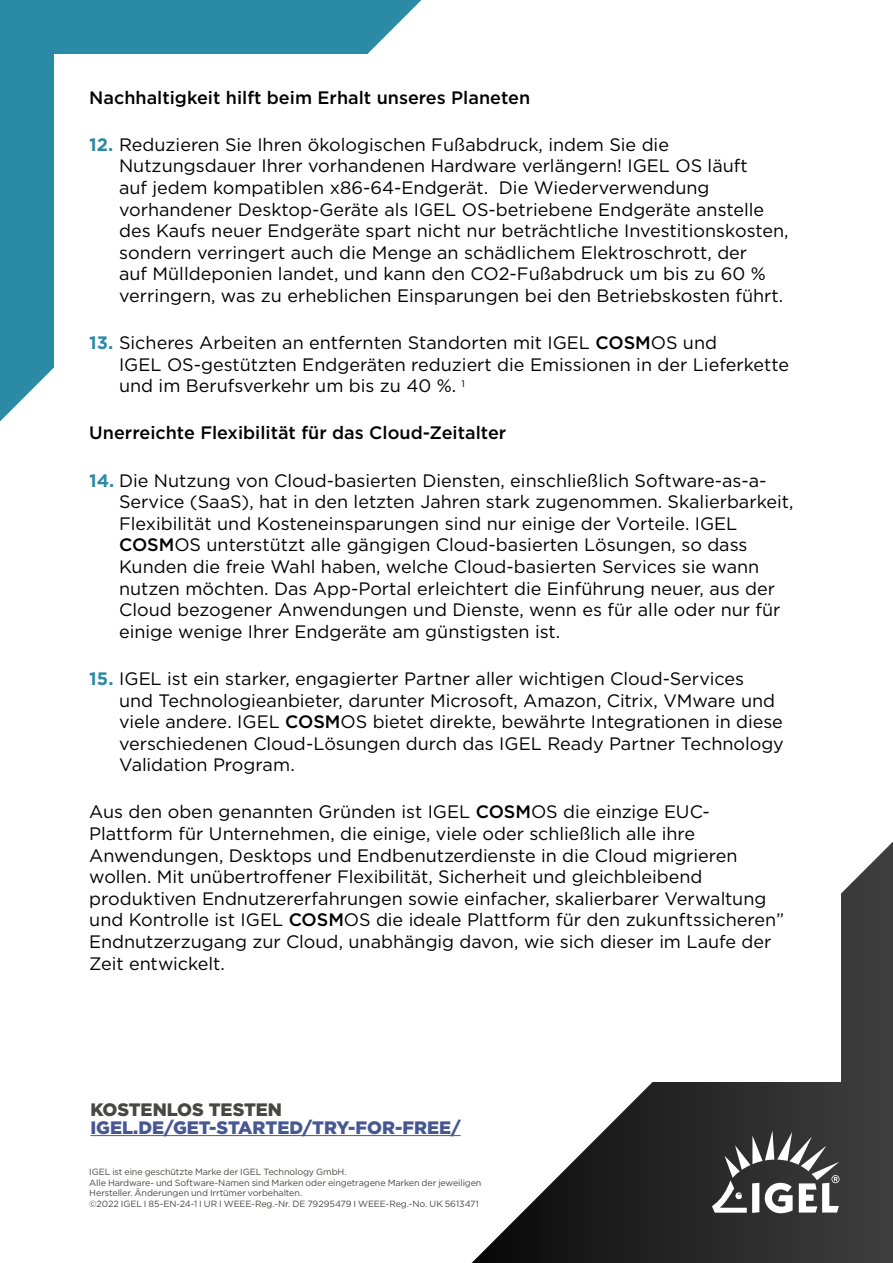
<style>
.page{position:relative;width:893px;height:1263px;background:#fff}
.page>*{position:absolute;margin:0;border:0;box-sizing:border-box;transform-origin:0 0}
.t1{font:18px/21.6px "Gotham";color:#000}
.t2{font:500 18px "Gotham";color:#000}
.t3{font:900 18px "Gotham";color:#465792}
.t4{font:900 18px "Gotham";color:#474745}
.t5{font:9px/10.5px "Gotham";letter-spacing:-.01em;color:#474745}
.s1{font-weight:700;color:#2b8aa5}
.s2{font-weight:500}
</style>
<div class="page">
<svg style="left:472px;top:841px;width:421px;height:422px"></svg>
<svg style="left:0;top:0;width:421px;height:421px;background:#3891aa"></svg>
<div style="left:54px;top:54px;width:787px;height:1027px;background:#fff"></div>
<svg style="left:712px;top:1130px;width:127px;height:83px"></svg>
<hr style="left:90px;top:1135px;width:371px;height:1px;background:#465792">
<p class="t2" style="left:89px;top:86px;width:442px">Nachhaltigkeit hilft beim Erhalt unseres Planeten</p>
<p class="t1" style="left:119px;top:133px;width:671px;text-indent:-30px"><span class="s1">12.</span> Reduzieren Sie Ihren ökologischen Fußabdruck, indem Sie die Nutzungsdauer Ihrer vorhandenen Hardware verlängern! IGEL OS läuft<br>auf jedem kompatiblen x86-64-Endgerät. Die Wiederverwendung vorhandener Desktop-Geräte als IGEL OS-betriebene Endgeräte anstelle des Kaufs neuer Endgeräte spart nicht nur beträchtliche Investitionskosten, sondern verringert auch die Menge an schädlichem Elektroschrott, der<br>auf Mülldeponien landet, und kann den CO2-Fußabdruck um bis zu 60 % verringern, was zu erheblichen Einsparungen bei den Betriebskosten führt.</p>
<p class="t1" style="left:119px;top:332px;width:671px;text-indent:-30px"><span class="s1">13.</span> Sicheres Arbeiten an entfernten Standorten mit IGEL <span class="s2">COSM</span>OS und<br>IGEL OS-gestützten Endgeräten reduziert die Emissionen in der Lieferkette und im Berufsverkehr um bis zu 40 %. <sup>1</sup></p>
<p class="t2" style="left:89px;top:421px;width:419px">Unerreichte Flexibilität für das Cloud-Zeitalter</p>
<p class="t1" style="left:119px;top:469px;width:676px;text-indent:-30px"><span class="s1">14.</span> Die Nutzung von Cloud-basierten Diensten, einschließlich Software-as-a-Service (SaaS), hat in den letzten Jahren stark zugenommen. Skalierbarkeit, Flexibilität und Kosteneinsparungen sind nur einige der Vorteile. IGEL <span class="s2">COSM</span>OS unterstützt alle gängigen Cloud-basierten Lösungen, so dass Kunden die freie Wahl haben, welche Cloud-basierten Services sie wann nutzen möchten. Das App-Portal erleichtert die Einführung neuer, aus der Cloud bezogener Anwendungen und Dienste, wenn es für alle oder nur für einige wenige Ihrer Endgeräte am günstigsten ist.</p>
<p class="t1" style="left:119px;top:667px;width:666px;text-indent:-30px"><span class="s1">15.</span> IGEL ist ein starker, engagierter Partner aller wichtigen Cloud-Services<br>und Technologieanbieter, darunter Microsoft, Amazon, Citrix, VMware und viele andere. IGEL <span class="s2">COSM</span>OS bietet direkte, bewährte Integrationen in diese verschiedenen Cloud-Lösungen durch das IGEL Ready Partner Technology Validation Program.</p>
<p class="t1" style="left:89px;top:801px;width:696px">Aus den oben genannten Gründen ist IGEL <span class="s2">COSM</span>OS die einzige EUC-Plattform für Unternehmen, die einige, viele oder schließlich alle ihre Anwendungen, Desktops und Endbenutzerdienste in die Cloud migrieren wollen. Mit unübertroffener Flexibilität, Sicherheit und gleichbleibend produktiven Endnutzererfahrungen sowie einfacher, skalierbarer Verwaltung und Kontrolle ist IGEL <span class="s2">COSM</span>OS die ideale Plattform für den zukunftssicheren” Endnutzerzugang zur Cloud, unabhängig davon, wie sich dieser im Laufe der Zeit entwickelt.</p>
<p class="t4" style="left:90px;top:1097px;width:193px">KOSTENLOS TESTEN</p>
<p class="t3" style="left:90px;top:1115px;width:372px">IGEL.DE/GET-STARTED/TRY-FOR-FREE/</p>
<p class="t5" style="left:89px;top:1167px;width:394px">IGEL ist eine geschützte Marke der IGEL Technology GmbH.<br>Alle Hardware- und Software-Namen sind Marken oder eingetragene Marken der jeweiligen Hersteller. Änderungen und Irrtümer vorbehalten.<br>©2022 IGEL I 85-EN-24-1 I UR I WEEE-Reg.-Nr. DE 79295479 I WEEE-Reg.-No. UK 5613471</p>
</div>
